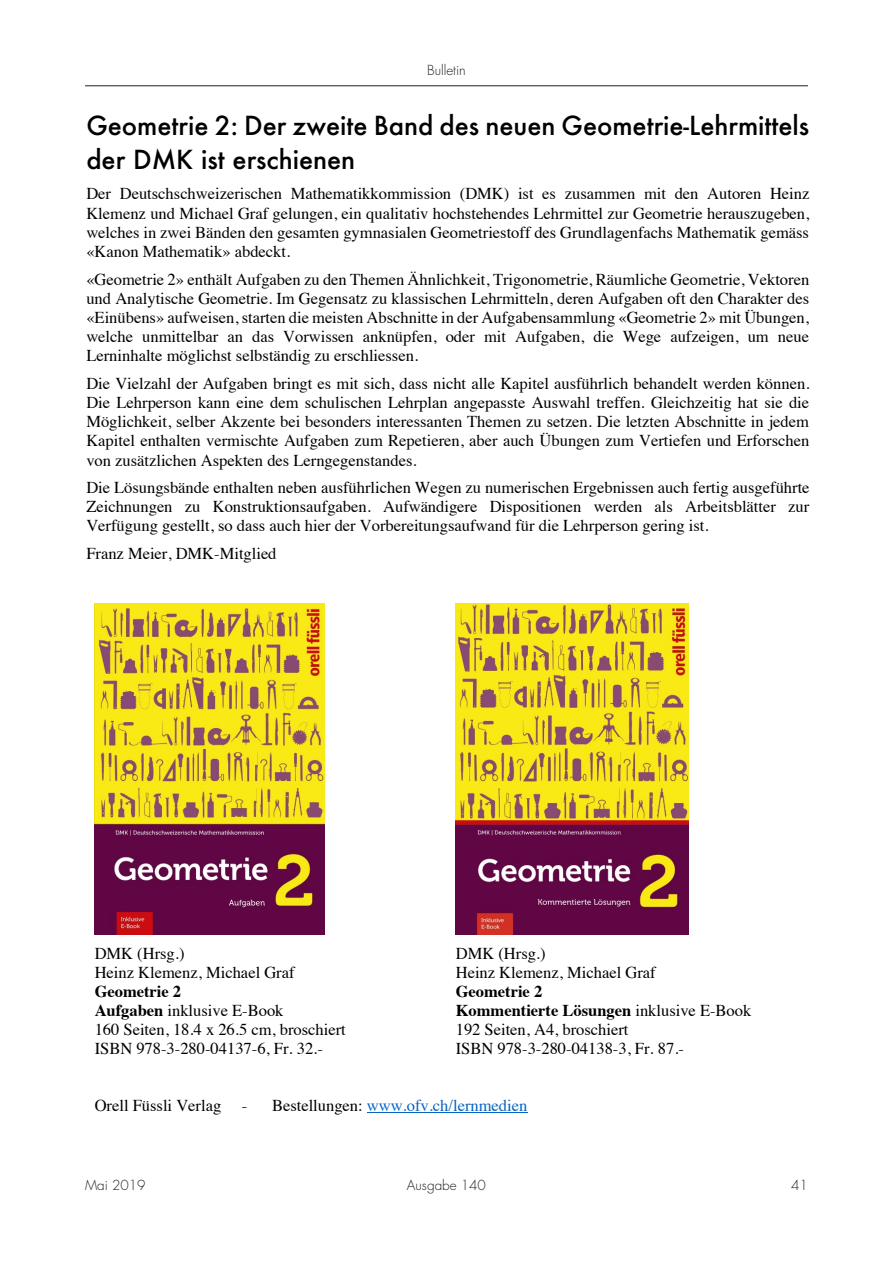
<style>
.page{position:relative;width:893px;height:1263px;background:#fff}
.page>*{position:absolute;margin:0;border:0;box-sizing:border-box;transform-origin:0 0}
.t1{font:500 25.5px/33.9px "Futura";color:#000}
.t2{font:16.5px/19px "Times";color:#000;text-align:justify}
.t3{font:16.5px "Times";color:#0563c1}
.t4{font:300 13.5px "Futura Std";color:#231f20}
.s1{font-weight:700}
.s2{color:#000}
</style>
<div class="page">
<hr style="left:85px;top:85px;width:723px;height:1px;background:#231f20">
<hr style="left:367px;top:1112px;width:160px;height:1px;background:#0563c1">
<img style="left:95px;top:603px;width:230px;height:332px">
<img style="left:456px;top:603px;width:233px;height:332px">
<p class="t4" style="left:427px;top:62px;width:40px">Bulletin</p>
<h1 class="t1" style="left:86px;top:108px;width:724px">Geometrie 2: Der zweite Band des neuen Geometrie-Lehrmittels der DMK ist erschienen</h1>
<p class="t2" style="left:86px;top:186px;width:725px">Der Deutschschweizerischen Mathematikkommission (DMK) ist es zusammen mit den Autoren Heinz Klemenz und Michael Graf gelungen, ein qualitativ hochstehendes Lehrmittel zur Geometrie herauszugeben, welches in zwei Bänden den gesamten gymnasialen Geometriestoff des Grundlagenfachs Mathematik gemäss «Kanon Mathematik» abdeckt.</p>
<p class="t2" style="left:86px;top:271px;width:724px">«Geometrie 2» enthält Aufgaben zu den Themen Ähnlichkeit, Trigonometrie, Räumliche Geometrie, Vektoren und Analytische Geometrie. Im Gegensatz zu klassischen Lehrmitteln, deren Aufgaben oft den Charakter des «Einübens» aufweisen, starten die meisten Abschnitte in der Aufgabensammlung «Geometrie 2» mit Übungen, welche unmittelbar an das Vorwissen anknüpfen, oder mit Aufgaben, die Wege aufzeigen, um neue Lerninhalte möglichst selbständig zu erschliessen.</p>
<p class="t2" style="left:86px;top:375px;width:725px">Die Vielzahl der Aufgaben bringt es mit sich, dass nicht alle Kapitel ausführlich behandelt werden können.<br>Die Lehrperson kann eine dem schulischen Lehrplan angepasste Auswahl treffen. Gleichzeitig hat sie die Möglichkeit, selber Akzente bei besonders interessanten Themen zu setzen. Die letzten Abschnitte in jedem Kapitel enthalten vermischte Aufgaben zum Repetieren, aber auch Übungen zum Vertiefen und Erforschen von zusätzlichen Aspekten des Lerngegenstandes.</p>
<p class="t2" style="left:86px;top:480px;width:725px">Die Lösungsbände enthalten neben ausführlichen Wegen zu numerischen Ergebnissen auch fertig ausgeführte Zeichnungen zu Konstruktionsaufgaben. Aufwändigere Dispositionen werden als Arbeitsblätter zur Verfügung gestellt, so dass auch hier der Vorbereitungsaufwand für die Lehrperson gering ist.</p>
<p class="t2" style="left:86px;top:546px;width:192px">Franz Meier, DMK-Mitglied</p>
<p class="t2" style="left:95px;top:945px;width:201px">DMK (Hrsg.)<br>Heinz Klemenz, Michael Graf</p>
<p class="t2" style="left:95px;top:983px;width:253px;text-align:left"><span class="s1">Geometrie 2<br>Aufgaben</span> inklusive E-Book<br>160 Seiten, 18.4 x 26.5 cm, broschiert<br>ISBN 978-3-280-04137-6, Fr. 32.-</p>
<p class="t2" style="left:456px;top:945px;width:201px">DMK (Hrsg.)<br>Heinz Klemenz, Michael Graf</p>
<p class="t2" style="left:456px;top:983px;width:297px;text-align:left"><span class="s1">Geometrie 2<br>Kommentierte Lösungen</span> inklusive E-Book<br>192 Seiten, A4, broschiert<br>ISBN 978-3-280-04138-3, Fr. 87.-</p>
<p class="t2" style="left:95px;top:1097px;width:154px">Orell Füssli Verlag -</p>
<p class="t3" style="left:272px;top:1099px;width:257px"><span class="s2">Bestellungen:</span> www.ofv.ch/lernmedien</p>
<p class="t4" style="left:85px;top:1177px;width:62px">Mai 2019</p>
<p class="t4" style="left:407px;top:1177px;width:81px">Ausgabe 140</p>
<p class="t4" style="left:791px;top:1177px;width:18px">41</p>
</div>
